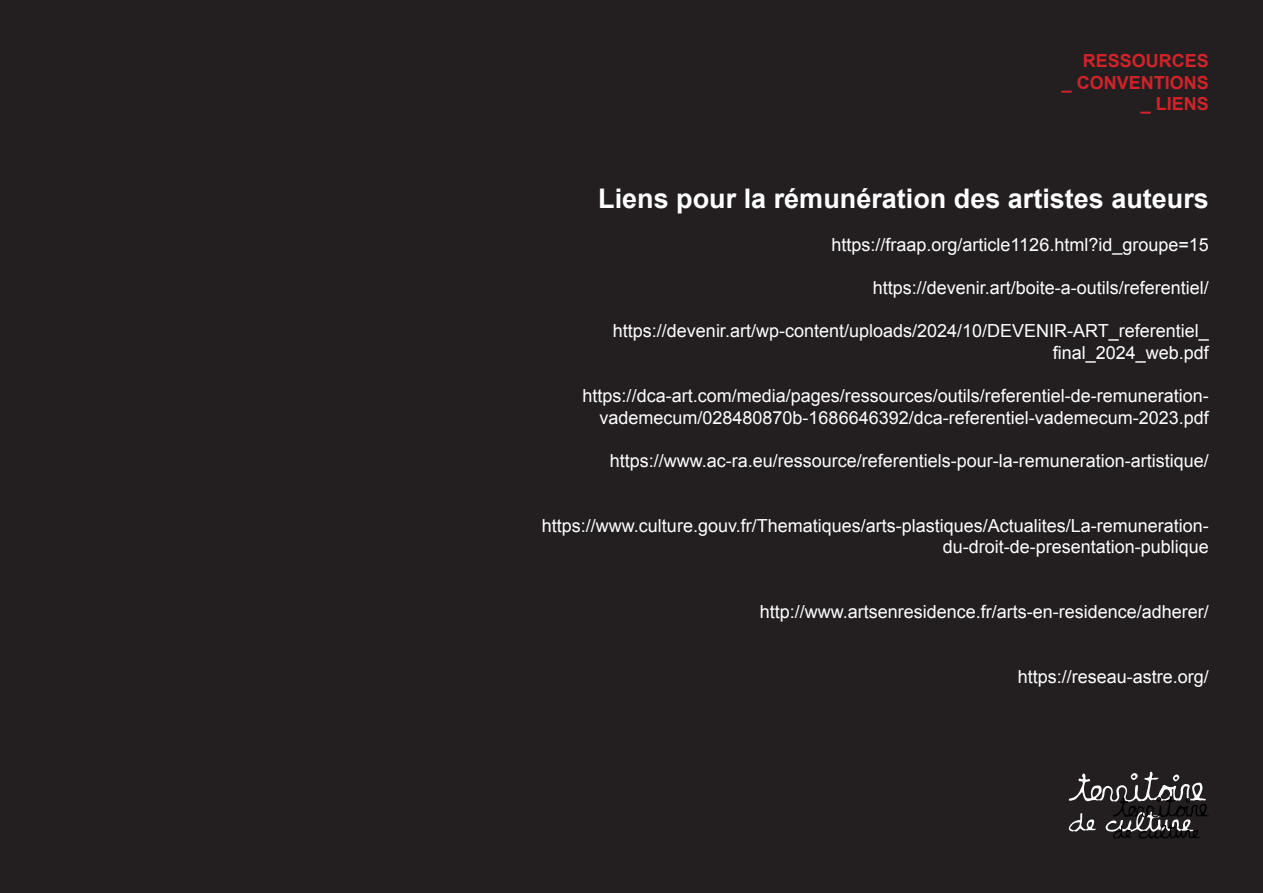
<style>
.page{position:relative;width:1263px;height:893px;background:#231f20}
.page>*{position:absolute;margin:0;border:0;box-sizing:border-box;transform-origin:0 0}
.t1{font:700 27px "Arial";color:#fff}
.t2{font:18px/21.6px "Arial";color:#fff;text-align:right}
.t3{font:700 18px "Arial";color:#d1232a}
</style>
<div class="page">
<svg style="left:1105px;top:820px;width:8px;height:12px"></svg>
<svg style="left:1069px;top:813px;width:27px;height:19px"></svg>
<svg style="left:1069px;top:772px;width:134px;height:30px"></svg>
<img style="left:1113px;top:797px;width:96px;height:42px">
<p class="t3" style="left:1083px;top:49px;width:128px">RESSOURCES</p>
<p class="t3" style="left:1062px;top:71px;width:149px">_ CONVENTIONS</p>
<p class="t3" style="left:1141px;top:92px;width:70px">_ LIENS</p>
<p class="t1" style="left:598px;top:180px;width:612px">Liens pour la rémunération des artistes auteurs</p>
<p class="t2" style="left:831px;top:234px;width:379px">https://fraap.org/article1126.html?id_groupe=15</p>
<p class="t2" style="left:873px;top:277px;width:338px">https://devenir.art/boite-a-outils/referentiel/</p>
<p class="t2" style="left:613px;top:320px;width:597px">https://devenir.art/wp-content/uploads/2024/10/DEVENIR-ART_referentiel_ final_2024_web.pdf</p>
<p class="t2" style="left:583px;top:385px;width:628px">https://dca-art.com/media/pages/ressources/outils/referentiel-de-remuneration&shy;vademecum/028480870b-1686646392/dca-referentiel-vademecum-2023.pdf</p>
<p class="t2" style="left:610px;top:450px;width:601px">https://www.ac-ra.eu/ressource/referentiels-pour-la-remuneration-artistique/</p>
<p class="t2" style="left:542px;top:515px;width:668px">https://www.culture.gouv.fr/Thematiques/arts-plastiques/Actualites/La-remuneration&shy;du-droit-de-presentation-publique</p>
<p class="t2" style="left:760px;top:601px;width:451px">http://www.artsenresidence.fr/arts-en-residence/adherer/</p>
<p class="t2" style="left:1018px;top:666px;width:193px">https://reseau-astre.org/</p>
</div>
